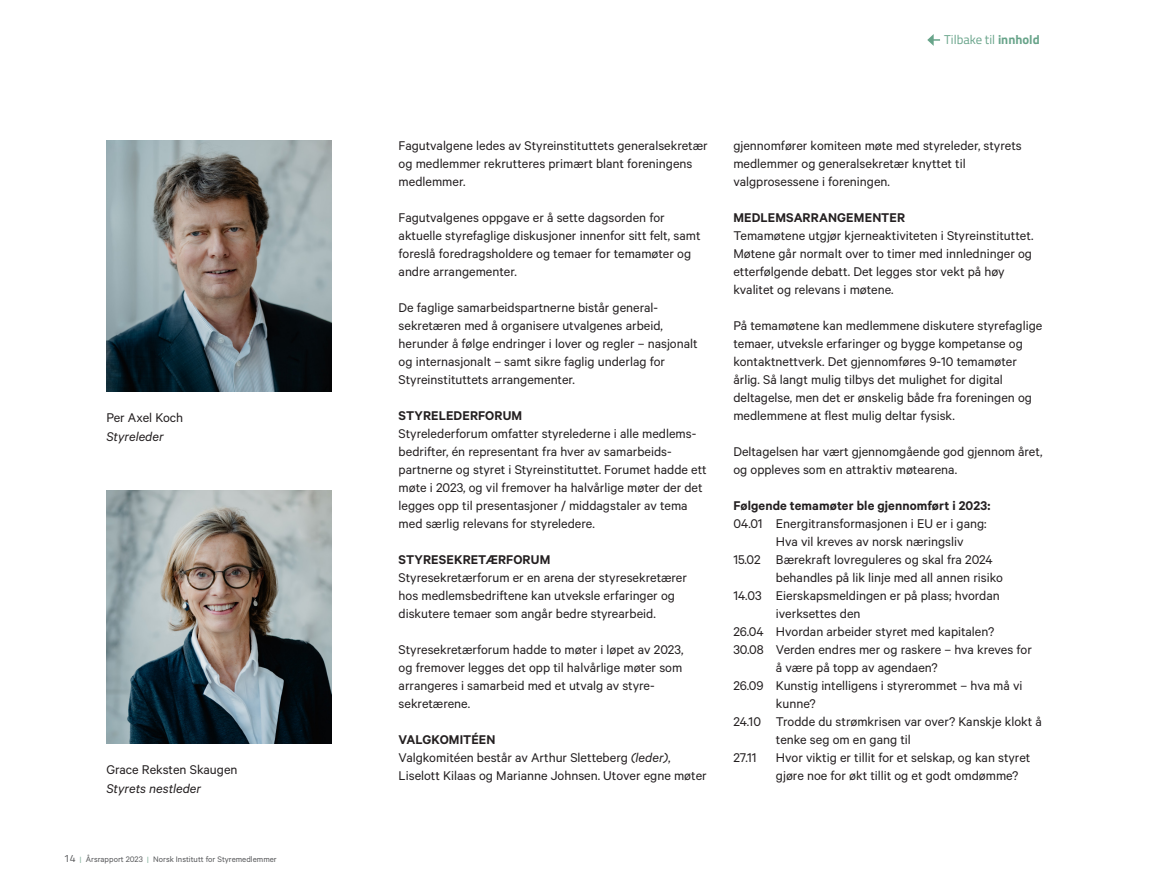
<style>
.page{position:relative;width:1149px;height:893px;background:#fff}
.page>*{position:absolute;margin:0;border:0;box-sizing:border-box;transform-origin:0 0}
.Brødtekst_2023{font:14.25px/18px "Calibre";color:#231f20}
.subhead_2022{font:600 14.25px "Calibre";letter-spacing:.01em;color:#231f20}
.Brødtekst_2023-2{font:italic 14.25px "Calibre";color:#231f20}
.t1{font:12.75px "Titillium Web";color:#68a48a}
.t2{font:9px "Calibre";color:#57585a}
.s1{font-family:"Titillium Web";font-size:10.5px}
.s2{font-family:"Titillium Web";color:#85b39d}
.s3{font-weight:700}
.s4{font-style:italic}
</style>
<div class="page">
<img style="left:106px;top:491px;width:226px;height:253px">
<img style="left:106px;top:140px;width:226px;height:252px">
<svg style="left:927px;top:34px;width:12px;height:12px"></svg>
<p class="Brødtekst_2023" style="left:106px;top:408px;width:78px">Per Axel Koch</p>
<p class="Brødtekst_2023-2" style="left:106px;top:428px;width:59px">Styreleder</p>
<p class="Brødtekst_2023" style="left:106px;top:760px;width:133px">Grace Reksten Skaugen</p>
<p class="Brødtekst_2023-2" style="left:106px;top:780px;width:96px">Styrets nestleder</p>
<p class="t2" style="left:64px;top:854px;width:214px"><span class="s1">14</span> <span class="s2">I</span> Årsrapport 2023 <span class="s2">I</span> Norsk Institutt for Styremedlemmer</p>
<p class="t1" style="left:943px;top:30px;width:97px">Tilbake til <span class="s3">innhold</span></p>
<p class="Brødtekst_2023" style="left:398px;top:136px;width:310px">Fagutvalgene ledes av Styreinstituttets generalsekretær og medlemmer rekrutteres primært blant foreningens medlemmer.</p>
<p class="Brødtekst_2023" style="left:398px;top:208px;width:303px">Fagutvalgenes oppgave er å sette dagsorden for aktuelle styrefaglige diskusjoner innenfor sitt felt, samt foreslå foredragsholdere og temaer for temamøter og andre arrangementer.</p>
<p class="Brødtekst_2023" style="left:398px;top:298px;width:300px">De faglige samarbeidspartnerne bistår general&shy;sekretæren med å organisere utvalgenes arbeid, herunder å følge endringer i lover og regler – nasjonalt og internasjonalt – samt sikre faglig underlag for Styreinstituttets arrangementer.</p>
<p class="subhead_2022" style="left:398px;top:407px;width:125px">STYRELEDERFORUM</p>
<p class="Brødtekst_2023" style="left:398px;top:424px;width:309px">Styrelederforum omfatter styrelederne i alle medlems&shy;bedrifter, én representant fra hver av samarbeids&shy;partnerne og styret i Styreinstituttet. Forumet hadde ett møte i 2023, og vil fremover ha halvårlige møter der det legges opp til presentasjoner / middagstaler av tema med særlig relevans for styreledere.</p>
<p class="subhead_2022" style="left:398px;top:551px;width:153px">STYRESEKRETÆRFORUM</p>
<p class="Brødtekst_2023" style="left:398px;top:568px;width:290px">Styresekretærforum er en arena der styresekretærer hos medlemsbedriftene kan utveksle erfaringer og diskutere temaer som angår bedre styrearbeid.</p>
<p class="Brødtekst_2023" style="left:398px;top:640px;width:286px">Styresekretærforum hadde to møter i løpet av 2023, og fremover legges det opp til halvårlige møter som arrangeres i samarbeid med et utvalg av styre&shy;sekretærene.</p>
<p class="subhead_2022" style="left:398px;top:731px;width:98px">VALGKOMITÉEN</p>
<p class="Brødtekst_2023" style="left:398px;top:748px;width:309px">Valgkomitéen består av Arthur Sletteberg <span class="s4">(leder)</span>,<br>Liselott Kilaas og Marianne Johnsen. Utover egne møter</p>
<p class="Brødtekst_2023" style="left:733px;top:136px;width:290px">gjennomfører komiteen møte med styreleder, styrets medlemmer og generalsekretær knyttet til valgprosessene i foreningen.</p>
<p class="subhead_2022" style="left:733px;top:209px;width:173px">MEDLEMSARRANGEMENTER</p>
<p class="Brødtekst_2023" style="left:733px;top:226px;width:301px">Temamøtene utgjør kjerneaktiviteten i Styreinstituttet.<br>Møtene går normalt over to timer med innledninger og etterfølgende debatt. Det legges stor vekt på høy kvalitet og relevans i møtene.</p>
<p class="Brødtekst_2023" style="left:733px;top:316px;width:310px">På temamøtene kan medlemmene diskutere styrefaglige temaer, utveksle erfaringer og bygge kompetanse og kontaktnettverk. Det gjennomføres 9-10 temamøter årlig. Så langt mulig tilbys det mulighet for digital deltagelse, men det er ønskelig både fra foreningen og medlemmene at flest mulig deltar fysisk.</p>
<p class="Brødtekst_2023" style="left:733px;top:442px;width:311px">Deltagelsen har vært gjennomgående god gjennom året, og oppleves som en attraktiv møtearena.</p>
<p class="subhead_2022" style="left:733px;top:497px;width:258px">Følgende temamøter ble gjennomført i 2023:</p>
<p class="Brødtekst_2023" style="left:775px;top:514px;width:212px;text-indent:-43px">04.01 Energitransformasjonen i EU er i gang:<br>Hva vil kreves av norsk næringsliv</p>
<p class="Brødtekst_2023" style="left:775px;top:550px;width:228px;text-indent:-43px">15.02 Bærekraft lovreguleres og skal fra 2024 behandles på lik linje med all annen risiko</p>
<p class="Brødtekst_2023" style="left:775px;top:586px;width:225px;text-indent:-43px">14.03 Eierskapsmeldingen er på plass; hvordan iverksettes den</p>
<p class="Brødtekst_2023" style="left:733px;top:622px;width:262px">26.04 Hvordan arbeider styret med kapitalen?</p>
<p class="Brødtekst_2023" style="left:775px;top:640px;width:257px;text-indent:-43px">30.08 Verden endres mer og raskere – hva kreves for å være på topp av agendaen?</p>
<p class="Brødtekst_2023" style="left:775px;top:676px;width:248px;text-indent:-43px">26.09 Kunstig intelligens i styrerommet – hva må vi kunne?</p>
<p class="Brødtekst_2023" style="left:775px;top:712px;width:267px;text-indent:-43px">24.10 Trodde du strømkrisen var over? Kanskje klokt å tenke seg om en gang til</p>
<p class="Brødtekst_2023" style="left:733px;top:748px;width:25px">27.11</p>
<p class="Brødtekst_2023" style="left:775px;top:748px;width:256px">Hvor viktig er tillit for et selskap, og kan styret gjøre noe for økt tillit og et godt omdømme?</p>
</div>
